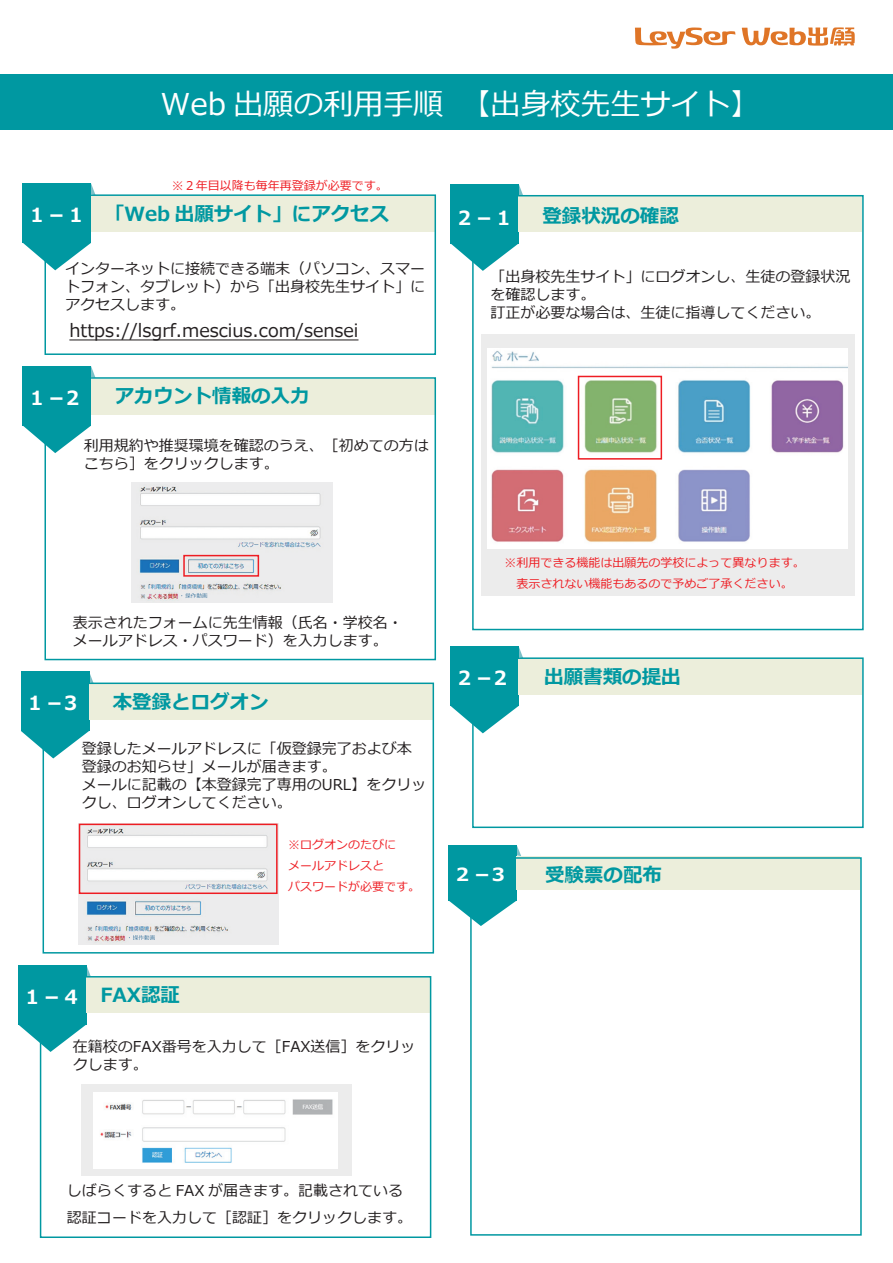
<style>
.page{position:relative;width:893px;height:1263px;background:#fff}
.page>*{position:absolute;margin:0;border:0;box-sizing:border-box;transform-origin:0 0}
.t1{font:30px "Meiryo";color:#fff}
.t2{font:700 19.5px "Meiryo";color:#0098a1}
.t3{font:700 19.5px "Meiryo";color:#fff}
.t4{font:700 18.15px "Meiryo";color:#fff;scale:1.08 1}
.t5{font:18px "Meiryo";color:#231f20}
.t6{font:15px/18px "Meiryo";color:#231f20}
.t7{font:12px/21px "Meiryo";color:#ee1d23}
.s1{color:#fff}
</style>
<div class="page">
<div style="left:481px;top:335px;width:374px;height:261px;background:#ececec"></div>
<img style="left:78px;top:824px;width:201px;height:121px">
<svg style="left:129px;top:935px;width:26px;height:5px"></svg>
<img style="left:131px;top:482px;width:201px;height:121px">
<svg style="left:181px;top:593px;width:26px;height:5px"></svg>
<svg style="left:517px;top:846px;width:4px;height:10px"></svg>
<div style="left:449px;top:845px;width:68px;height:55px;background:#0098a1"></div>
<svg style="left:449px;top:900px;width:68px;height:26px"></svg>
<div style="left:517px;top:857px;width:343px;height:33px;background:#eceedb"></div>
<div style="left:470px;top:857px;width:392px;height:378px;border:2px solid #0098a1"></div>
<svg style="left:89px;top:671px;width:4px;height:11px"></svg>
<div style="left:21px;top:671px;width:68px;height:60px;background:#0098a1"></div>
<svg style="left:21px;top:731px;width:68px;height:27px"></svg>
<div style="left:89px;top:684px;width:343px;height:36px;background:#eceedb"></div>
<div style="left:43px;top:682px;width:391px;height:271px;border:2px solid #0098a1"></div>
<svg style="left:91px;top:366px;width:4px;height:11px"></svg>
<div style="left:23px;top:366px;width:68px;height:60px;background:#0098a1"></div>
<svg style="left:23px;top:426px;width:68px;height:27px"></svg>
<div style="left:91px;top:379px;width:343px;height:35px;background:#eceedb"></div>
<div style="left:44px;top:377px;width:392px;height:283px;border:2px solid #0098a1"></div>
<svg style="left:91px;top:183px;width:4px;height:11px"></svg>
<div style="left:23px;top:183px;width:68px;height:60px;background:#0098a1"></div>
<svg style="left:23px;top:243px;width:68px;height:27px"></svg>
<div style="left:91px;top:196px;width:343px;height:36px;background:#eceedb"></div>
<div style="left:44px;top:194px;width:392px;height:161px;border:2px solid #0098a1"></div>
<svg style="left:519px;top:185px;width:4px;height:10px"></svg>
<div style="left:450px;top:184px;width:69px;height:59px;background:#0098a1"></div>
<svg style="left:450px;top:243px;width:69px;height:28px"></svg>
<div style="left:519px;top:197px;width:343px;height:35px;background:#eceedb"></div>
<div style="left:472px;top:195px;width:392px;height:435px;border:2px solid #0098a1"></div>
<svg style="left:519px;top:647px;width:4px;height:10px"></svg>
<div style="left:450px;top:646px;width:69px;height:60px;background:#0098a1"></div>
<svg style="left:451px;top:706px;width:68px;height:27px"></svg>
<div style="left:519px;top:659px;width:343px;height:36px;background:#eceedb"></div>
<div style="left:472px;top:657px;width:392px;height:171px;border:2px solid #0098a1"></div>
<svg style="left:741px;top:27px;width:114px;height:19px"></svg>
<svg style="left:635px;top:28px;width:100px;height:21px"></svg>
<div style="left:0;top:74px;width:893px;height:56px;background:#0098a1"></div>
<svg style="left:86px;top:965px;width:5px;height:11px"></svg>
<div style="left:18px;top:965px;width:68px;height:59px;background:#0098a1"></div>
<svg style="left:18px;top:1024px;width:68px;height:28px"></svg>
<div style="left:86px;top:978px;width:344px;height:35px;background:#eceedb"></div>
<div style="left:40px;top:976px;width:391px;height:262px;border:2px solid #0098a1"></div>
<hr style="left:0;top:357px;width:1px;height:159px;background:#eceedb">
<div style="left:183px;top:555px;width:76px;height:22px;border:2px solid #ee1d23"></div>
<div style="left:79px;top:824px;width:199px;height:70px;border:2px solid #ee1d23"></div>
<div style="left:82px;top:1084px;width:270px;height:91px;background:#ececec"></div>
<img style="left:93px;top:1092px;width:245px;height:76px">
<hr style="left:69px;top:340px;width:289px;height:1px;background:#231f20">
<img style="left:488px;top:348px;width:360px;height:201px">
<div style="left:578px;top:376px;width:84px;height:84px;border:2px solid #ee1d23"></div>
<h1 class="t1" style="left:160px;top:83px;width:601px">Web 出願の利用手順【出身校先生サイト】</h1>
<p class="t7" style="left:172px;top:176px;width:217px">※２年目以降も毎年再登録が必要です。</p>
<h2 class="t2" style="left:27px;top:200px;width:364px"><span class="s1">１－１</span> 「Web 出願サイト」にアクセス</h2>
<h2 class="t3" style="left:455px;top:204px;width:60px">２－１</h2>
<h2 class="t2" style="left:542px;top:202px;width:138px">登録状況の確認</h2>
<p class="t6" style="left:65px;top:260px;width:362px;text-align:justify">インターネットに接続できる端末（パソコン、スマートフォン、タブレット）から「出身校先生サイト」にアクセスします。</p>
<p class="t6" style="left:490px;top:269px;width:361px">「出身校先生サイト」にログオンし、生徒の登録状況を確認します。<br>訂正が必要な場合は、生徒に指導してください。</p>
<p class="t5" style="left:69px;top:318px;width:291px">https://lsgrf.mescius.com/sensei</p>
<h2 class="t3" style="left:27px;top:384px;width:54px">１－2</h2>
<h2 class="t2" style="left:115px;top:383px;width:197px">アカウント情報の入力</h2>
<p class="t6" style="left:84px;top:437px;width:347px">利用規約や推奨環境を確認のうえ、［初めての方はこちら］をクリックします。</p>
<p class="t6" style="left:73px;top:615px;width:331px">表示されたフォームに先生情報（氏名・学校名・メールアドレス・パスワード）を入力します。</p>
<h2 class="t3" style="left:25px;top:690px;width:54px">１－3</h2>
<h2 class="t2" style="left:113px;top:688px;width:157px">本登録とログオン</h2>
<p class="t6" style="left:82px;top:740px;width:346px">登録したメールアドレスに「仮登録完了および本登録のお知らせ」メールが届きます。<br>メールに記載の【本登録完了専用のURL】をクリックし、ログオンしてください。</p>
<p class="t7" style="left:288px;top:835px;width:133px">※ログオンのたびに<br>メールアドレスと<br>パスワードが必要です。</p>
<p class="t7" style="left:505px;top:553px;width:301px;text-align:center">※利用できる機能は出願先の学校によって異なります。表示されない機能もあるので予めご了承ください。</p>
<h2 class="t3" style="left:455px;top:664px;width:54px">２－2</h2>
<h2 class="t2" style="left:544px;top:663px;width:138px">出願書類の提出</h2>
<p class="t4" style="left:453px;top:862px;width:50px">２－3</p>
<h2 class="t2" style="left:545px;top:861px;width:118px">受験票の配布</h2>
<h2 class="t2" style="left:23px;top:981px;width:159px"><span class="s1">１－４</span> FAX認証</h2>
<p class="t6" style="left:73px;top:1038px;width:344px">在籍校のFAX番号を入力して［FAX送信］をクリックします。</p>
<p class="t6" style="left:67px;top:1178px;width:346px;line-height:26.2px">しばらくすると FAX が届きます。記載されている認証コードを入力して［認証］をクリックします。</p>
</div>
